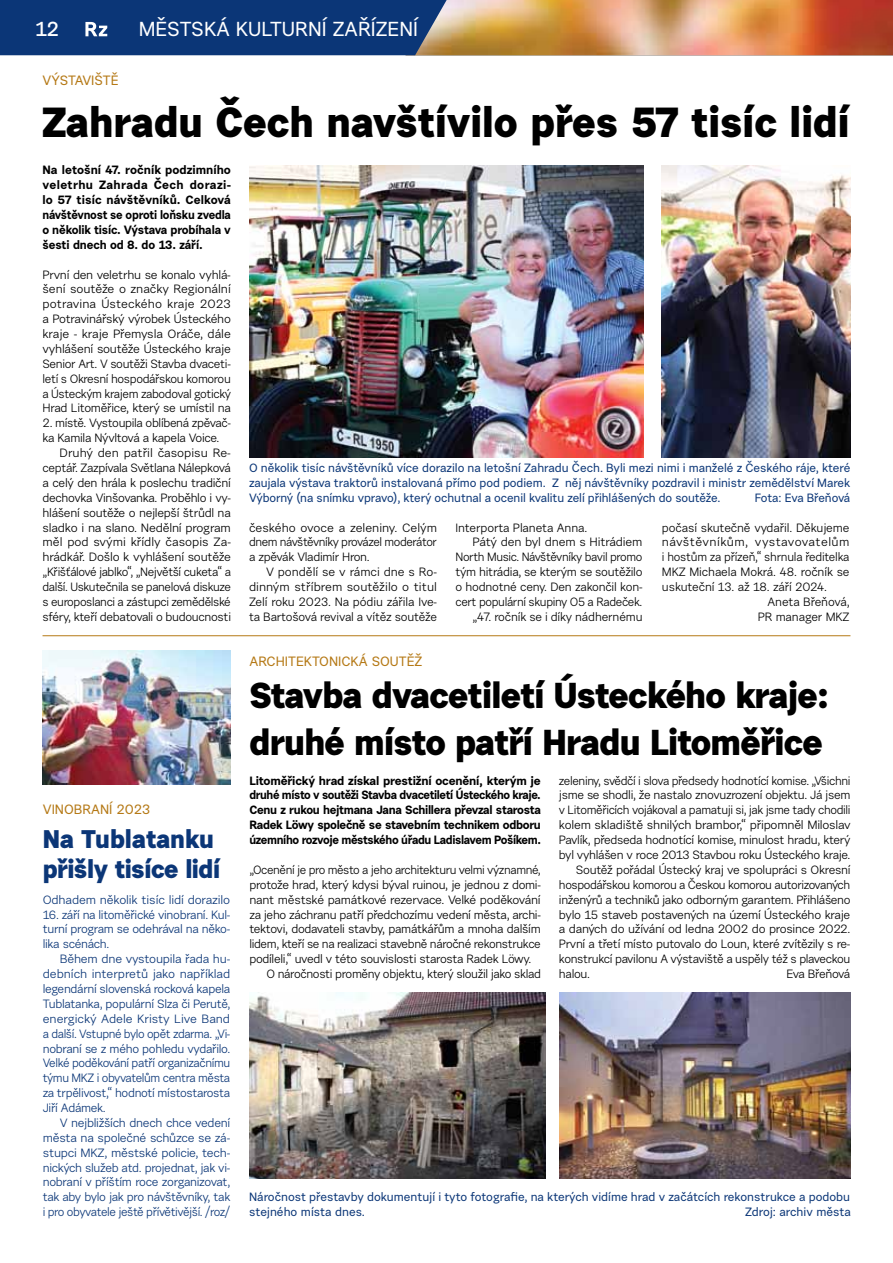
<style>
.page{position:relative;width:893px;height:1263px;background:#fff}
.page>*{position:absolute;margin:0;border:0;box-sizing:border-box;transform-origin:0 0}
.t1{font:700 42px "Urban Grotesk Me Bl";color:#000}
.t2{font:700 36px/46.8px "Urban Grotesk Me Bl";letter-spacing:-.02em;color:#000}
.t3{font:700 25.5px/29.7px "Urban Grotesk Me Bl";letter-spacing:-.02em;color:#0b3677}
.t4{font:20.25px "Urban Grotesk Me Bl";color:#fff}
.t5{font:700 20.25px "Urban Grotesk Li Se";color:#fff}
.t6{font:13.5px "Urban Grotesk Me Bl";color:#b57916}
.t7{font:12px/14.9px "Urban Grotesk Re Bo";letter-spacing:-.025em;color:#000;text-align:justify}
.t8{font:12px/14.9px "Urban Grotesk Re Bo";letter-spacing:-.025em;color:#0b3677;text-align:justify}
.t9{font:12px/14.9px "Urban Grotesk Me Bl";letter-spacing:-.005em;color:#0b3677;text-align:justify}
.t10{font:700 12px/14.9px "Urban Grotesk Re Bo";letter-spacing:-.03em;color:#000;text-align:justify}
.t11{font:12px "Urban Grotesk Re Bo";color:#000}
.t12{font:12px "Urban Grotesk Re Bo";letter-spacing:.04em;color:#000}
.t13{font:12px "Urban Grotesk Re Bo";letter-spacing:-.05em;color:#000}
</style>
<div class="page">
<img style="left:249px;top:166px;width:395px;height:291px">
<hr style="left:43px;top:635px;width:807px;height:1px;background:#b57916">
<img style="left:249px;top:993px;width:297px;height:185px">
<img style="left:559px;top:993px;width:291px;height:185px">
<img style="left:43px;top:650px;width:188px;height:134px">
<img style="left:447px;top:0;width:446px;height:55px">
<div style="left:0;top:0;width:447px;height:55px;background:#0b3677"></div>
<img style="left:662px;top:166px;width:188px;height:291px">
<h3 class="t5" style="left:36px;top:16px;width:25px">12</h3>
<h3 class="t4" style="left:139px;top:17px;width:281px">MĚSTSKÁ KULTURNÍ ZAŘÍZENÍ</h3>
<p class="t6" style="left:43px;top:72px;width:78px">VÝSTAVIŠTĚ</p>
<h1 class="t1" style="left:43px;top:95px;width:808px">Zahradu Čech navštívilo přes 57 tisíc lidí</h1>
<p class="t10" style="left:43px;top:162px;width:190px">Na letošní 47. ročník podzimního veletrhu Zahrada Čech dorazi&shy;lo 57 tisíc návštěvníků. Celková návštěvnost se oproti loňsku zvedla o několik tisíc. Výstava probíhala v šesti dnech od 8. do 13. září.</p>
<p class="t7" style="left:43px;top:267px;width:190px">První den veletrhu se konalo vyhlá&shy;šení soutěže o značky Regionální potravina Ústeckého kraje 2023 a Potravinářský výrobek Ústeckého kraje - kraje Přemysla Oráče, dále vyhlášení soutěže Ústeckého kraje Senior Art. V soutěži Stavba dvaceti&shy;letí s Okresní hospodářskou komorou a Ústeckým krajem zabodoval gotický Hrad Litoměřice, který se umístil na</p>
<p class="t7" style="left:43px;top:416px;width:190px">2. místě. Vystoupila oblíbená zpěvač-</p>
<p class="t7" style="left:43px;top:430px;width:178px">ka Kamila Nývltová a kapela Voice.</p>
<p class="t11" style="left:60px;top:445px;width:173px">Druhý den patřil časopisu Re-</p>
<p class="t7" style="left:43px;top:460px;width:190px">ceptář. Zazpívala Světlana Nálepková</p>
<p class="t7" style="left:43px;top:475px;width:190px">a celý den hrála k poslechu tradiční</p>
<p class="t7" style="left:43px;top:490px;width:190px">dechovka Vinšovanka. Proběhlo i vy-</p>
<p class="t7" style="left:43px;top:505px;width:190px">hlášení soutěže o nejlepší štrůdl na</p>
<p class="t7" style="left:43px;top:520px;width:190px">sladko i na slano. Nedělní program</p>
<p class="t11" style="left:43px;top:535px;width:190px">měl pod svými křídly časopis Za-</p>
<p class="t7" style="left:43px;top:549px;width:190px">hrádkář. Došlo k vyhlášení soutěže</p>
<p class="t7" style="left:43px;top:564px;width:190px">„Křišťálové jablko“, „Největší cuketa“ a</p>
<p class="t7" style="left:43px;top:579px;width:190px">další. Uskutečnila se panelová diskuze</p>
<p class="t7" style="left:43px;top:594px;width:190px">s europoslanci a zástupci zemědělské</p>
<p class="t7" style="left:43px;top:609px;width:190px">sféry, kteří debatovali o budoucnosti</p>
<p class="t9" style="left:249px;top:460px;width:603px">O několik tisíc návštěvníků více dorazilo na letošní Zahradu Čech. Byli mezi nimi i manželé z Českého ráje, které zaujala výstava traktorů instalovaná přímo pod podiem. Z něj návštěvníky pozdravil i ministr zemědělství Marek Výborný (na snímku vpravo), který ochutnal a ocenil kvalitu zelí přihlášených do soutěže.</p>
<p class="t9" style="left:755px;top:490px;width:97px">Fota: Eva Břeňová</p>
<p class="t7" style="left:249px;top:520px;width:190px">českého ovoce a zeleniny. Celým dnem návštěvníky provázel moderátor a zpěvák Vladimír Hron.</p>
<p class="t7" style="left:249px;top:564px;width:190px;text-indent:17px">V pondělí se v rámci dne s Ro&shy;dinným stříbrem soutěžilo o titul Zelí roku 2023. Na pódiu zářila Ive&shy;ta Bartošová revival a vítěz soutěže</p>
<p class="t7" style="left:662px;top:520px;width:189px">počasí skutečně vydařil. Děkujeme</p>
<p class="t12" style="left:662px;top:535px;width:189px">návštěvníkům, vystavovatelům</p>
<p class="t7" style="left:662px;top:549px;width:189px">i hostům za přízeň,“ shrnula ředitelka</p>
<p class="t7" style="left:662px;top:564px;width:189px">MKZ Michaela Mokrá. 48. ročník se</p>
<p class="t7" style="left:662px;top:579px;width:167px">uskuteční 13. až 18. září 2024.</p>
<p class="t7" style="left:768px;top:594px;width:84px">Aneta Břeňová,</p>
<p class="t7" style="left:758px;top:609px;width:93px">PR manager MKZ</p>
<p class="t7" style="left:455px;top:520px;width:133px">Interporta Planeta Anna.</p>
<p class="t7" style="left:472px;top:535px;width:172px">Pátý den byl dnem s Hitrádiem</p>
<p class="t7" style="left:455px;top:549px;width:188px">North Music. Návštěvníky bavil promo</p>
<p class="t7" style="left:455px;top:564px;width:189px">tým hitrádia, se kterým se soutěžilo</p>
<p class="t7" style="left:455px;top:579px;width:189px">o hodnotné ceny. Den zakončil kon-</p>
<p class="t7" style="left:455px;top:594px;width:188px">cert populární skupiny O5 a Radeček.</p>
<p class="t7" style="left:472px;top:609px;width:172px">„47. ročník se i díky nádhernému</p>
<p class="t6" style="left:43px;top:801px;width:109px">VINOBRANÍ 2023</p>
<h3 class="t3" style="left:43px;top:824px;width:179px">Na Tublatanku přišly tisíce lidí</h3>
<p class="t8" style="left:43px;top:892px;width:189px">Odhadem několik tisíc lidí dorazilo</p>
<p class="t8" style="left:43px;top:907px;width:189px">16. září na litoměřické vinobraní. Kul&shy;turní program se odehrával na něko&shy;lika scénách.</p>
<p class="t8" style="left:43px;top:951px;width:189px;text-indent:17px">Během dne vystoupila řada hu&shy;debních interpretů jako například legendární slovenská rocková kapela Tublatanka, populární Slza či Perutě, energický Adele Kristy Live Band a další. Vstupné bylo opět zdarma. „Vi&shy;nobraní se z mého pohledu vydařilo.<br>Velké poděkování patří organizačnímu týmu MKZ i obyvatelům centra města za trpělivost,“ hodnotí místostarosta Jiří Adámek.</p>
<p class="t8" style="left:43px;top:1115px;width:189px;text-indent:17px">V nejbližších dnech chce vedení města na společné schůzce se zá&shy;stupci MKZ, městské policie, tech&shy;nických služeb atd. projednat, jak vi&shy;nobraní v příštím roce zorganizovat, tak aby bylo jak pro návštěvníky, tak i pro obyvatele ještě přívětivější. /roz/</p>
<p class="t6" style="left:249px;top:652px;width:175px">ARCHITEKTONICKÁ SOUTĚŽ</p>
<h2 class="t2" style="left:249px;top:671px;width:581px">Stavba dvacetiletí Ústeckého kraje: druhé místo patří Hradu Litoměřice</h2>
<p class="t10" style="left:249px;top:773px;width:293px">Litoměřický hrad získal prestižní ocenění, kterým je druhé místo v soutěži Stavba dvacetiletí Ústeckého kraje.<br>Cenu z rukou hejtmana Jana Schillera převzal starosta Radek Löwy společně se stavebním technikem odboru územního rozvoje městského úřadu Ladislavem Pošíkem.</p>
<p class="t7" style="left:249px;top:862px;width:293px">„Ocenění je pro město a jeho architekturu velmi významné,</p>
<p class="t7" style="left:249px;top:877px;width:293px">protože hrad, který kdysi býval ruinou, je jednou z domi-</p>
<p class="t7" style="left:249px;top:892px;width:293px">nant městské památkové rezervace. Velké poděkování</p>
<p class="t7" style="left:249px;top:907px;width:293px">za jeho záchranu patří předchozímu vedení města, archi-</p>
<p class="t7" style="left:249px;top:922px;width:293px">tektovi, dodavateli stavby, památkářům a mnoha dalším</p>
<p class="t7" style="left:249px;top:936px;width:293px">lidem, kteří se na realizaci stavebně náročné rekonstrukce</p>
<p class="t7" style="left:249px;top:951px;width:283px">podíleli,“ uvedl v této souvislosti starosta Radek Löwy.</p>
<p class="t7" style="left:266px;top:966px;width:276px">O náročnosti proměny objektu, který sloužil jako sklad</p>
<p class="t7" style="left:559px;top:773px;width:293px">zeleniny, svědčí i slova předsedy hodnotící komise. „Všichni</p>
<p class="t7" style="left:559px;top:788px;width:293px">jsme se shodli, že nastalo znovuzrození objektu. Já jsem</p>
<p class="t7" style="left:559px;top:802px;width:293px">v Litoměřicích vojákoval a pamatuji si, jak jsme tady chodili</p>
<p class="t7" style="left:559px;top:817px;width:293px">kolem skladiště shnilých brambor,“ připomněl Miloslav</p>
<p class="t7" style="left:559px;top:832px;width:293px">Pavlík, předseda hodnotící komise, minulost hradu, který</p>
<p class="t7" style="left:559px;top:847px;width:293px">byl vyhlášen v roce 2013 Stavbou roku Ústeckého kraje.</p>
<p class="t7" style="left:576px;top:862px;width:276px">Soutěž pořádal Ústecký kraj ve spolupráci s Okresní</p>
<p class="t7" style="left:559px;top:877px;width:293px">hospodářskou komorou a Českou komorou autorizovaných</p>
<p class="t7" style="left:559px;top:892px;width:293px">inženýrů a techniků jako odborným garantem. Přihlášeno</p>
<p class="t7" style="left:559px;top:907px;width:293px">bylo 15 staveb postavených na území Ústeckého kraje</p>
<p class="t7" style="left:559px;top:922px;width:293px">a daných do užívání od ledna 2002 do prosince 2022.</p>
<p class="t7" style="left:559px;top:936px;width:293px">První a třetí místo putovalo do Loun, které zvítězily s re-</p>
<p class="t7" style="left:559px;top:951px;width:293px">konstrukcí pavilonu A výstaviště a uspěly též s plaveckou</p>
<p class="t7" style="left:559px;top:966px;width:33px">halou.</p>
<p class="t13" style="left:786px;top:966px;width:65px">Eva Břeňová</p>
<p class="t9" style="left:249px;top:1189px;width:602px">Náročnost přestavby dokumentují i tyto fotografie, na kterých vidíme hrad v začátcích rekonstrukce a podobu stejného místa dnes.</p>
<p class="t9" style="left:745px;top:1204px;width:107px">Zdroj: archiv města</p>
</div>
